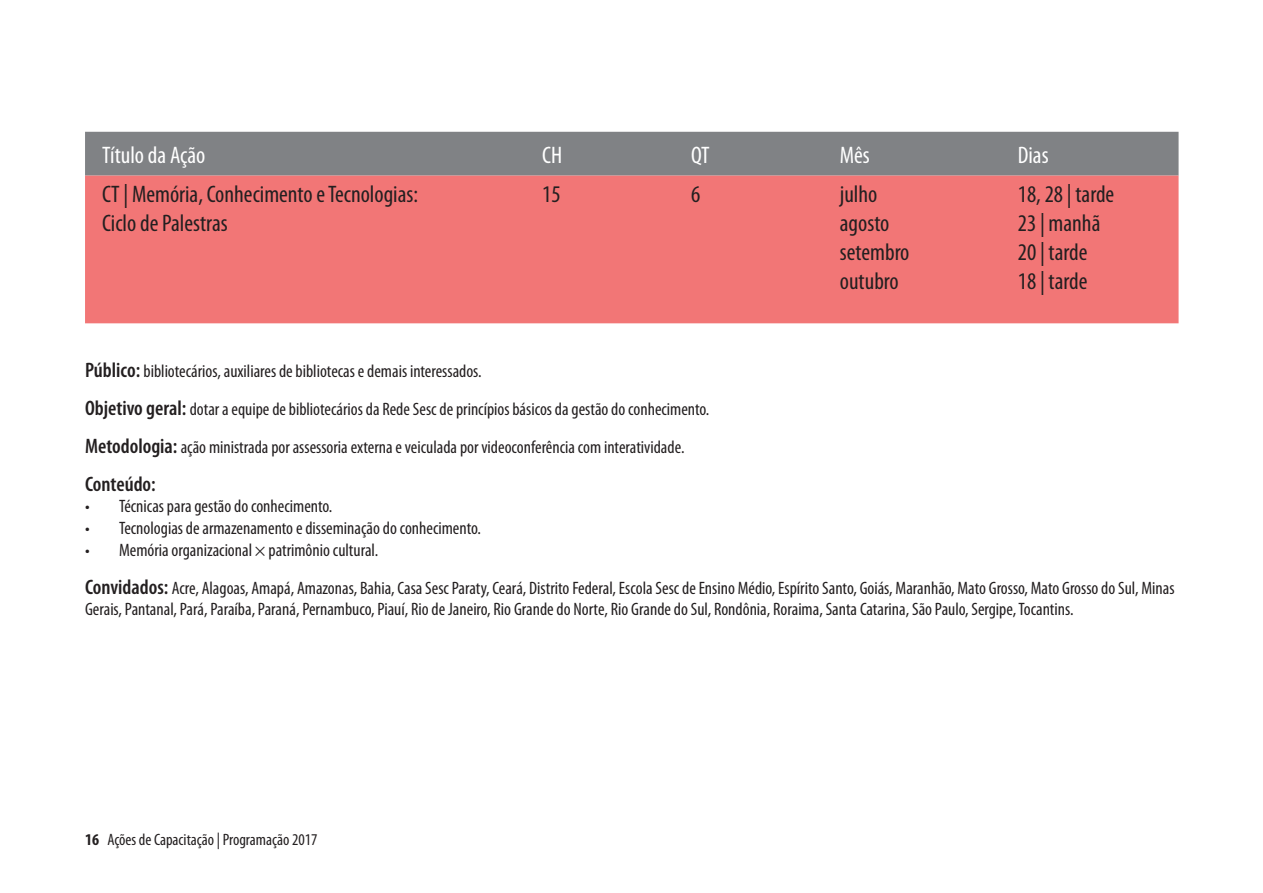
<style>
.page{position:relative;width:1263px;height:893px;background:#fff}
.page>*{position:absolute;margin:0;border:0;box-sizing:border-box;transform-origin:0 0}
.t1{font:condensed 24px/28.8px "Myriad Pro";color:#231f20}
.t2{font:condensed 24px "Myriad Pro";color:#fff}
.t3{font:600 condensed 21px "Myriad Pro";color:#231f20}
.t4{font:condensed 18px/38px "Myriad Pro";color:#231f20}
.t5{font:condensed 16.5px "Myriad Pro";color:#231f20}
.s1{font-weight:600;font-size:21px}
.s2{font-weight:700}
</style>
<div class="page">
<div style="left:85px;top:132px;width:1093px;height:44px;background:#808285"></div>
<div style="left:85px;top:176px;width:1093px;height:147px;background:#f27676"></div>
<h1 class="t2" style="left:102px;top:142px;width:105px">Título da Ação</h1>
<h1 class="t2" style="left:542px;top:142px;width:22px">CH</h1>
<h1 class="t2" style="left:691px;top:142px;width:20px">QT</h1>
<h1 class="t2" style="left:840px;top:142px;width:32px">Mês</h1>
<h1 class="t2" style="left:1018px;top:142px;width:32px">Dias</h1>
<h1 class="t1" style="left:102px;top:180px;width:317px">CT | Memória, Conhecimento e Tecnologias:<br>Ciclo de Palestras</h1>
<h1 class="t1" style="left:542px;top:180px;width:20px">15</h1>
<h1 class="t1" style="left:691px;top:180px;width:11px">6</h1>
<h1 class="t1" style="left:840px;top:180px;width:71px">julho agosto setembro outubro</h1>
<h1 class="t1" style="left:1018px;top:180px;width:98px">18, 28 | tarde<br>23 | manhã<br>20 | tarde<br>18 | tarde</h1>
<p class="t4" style="left:85px;top:352px;width:626px"><span class="s1">Público:</span> bibliotecários, auxiliares de bibliotecas e demais interessados.<br><span class="s1">Objetivo geral:</span> dotar a equipe de bibliotecários da Rede Sesc de princípios básicos da gestão do conhecimento.<br><span class="s1">Metodologia:</span> ação ministrada por assessoria externa e veiculada por videoconferência com interatividade.</p>
<p class="t3" style="left:85px;top:472px;width:72px">Conteúdo:</p>
<p class="t4" style="left:85px;top:488px;width:249px">• Técnicas para gestão do conhecimento.</p>
<p class="t4" style="left:85px;top:509px;width:397px">• Tecnologias de armazenamento e disseminação do conhecimento.</p>
<p class="t4" style="left:85px;top:531px;width:1091px">• Memória organizacional × patrimônio cultural.<br><span class="s1">Convidados:</span> Acre, Alagoas, Amapá, Amazonas, Bahia, Casa Sesc Paraty, Ceará, Distrito Federal, Escola Sesc de Ensino Médio, Espírito Santo, Goiás, Maranhão, Mato Grosso, Mato Grosso do Sul, Minas</p>
<p class="t4" style="left:85px;top:591px;width:990px">Gerais, Pantanal, Pará, Paraíba, Paraná, Pernambuco, Piauí, Rio de Janeiro, Rio Grande do Norte, Rio Grande do Sul, Rondônia, Roraima, Santa Catarina, São Paulo, Sergipe, Tocantins.</p>
<p class="t5" style="left:85px;top:830px;width:234px"><span class="s2">16</span> Ações de Capacitação | Programação 2017</p>
</div>
